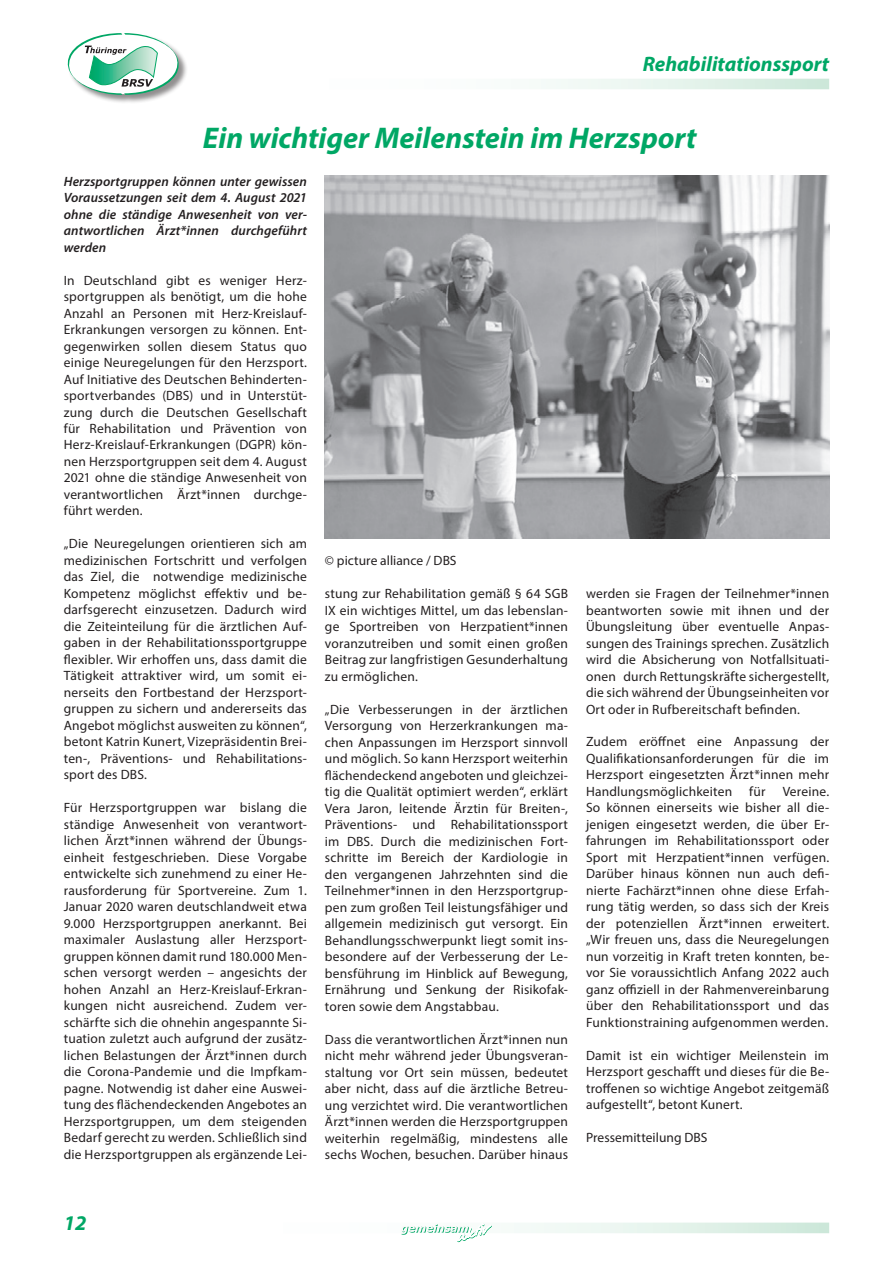
<style>
.page{position:relative;width:893px;height:1263px;background:#fff}
.page>*{position:absolute;margin:0;border:0;box-sizing:border-box;transform-origin:0 0}
.t1{font:italic 700 30px "Myriad Pro";color:#00a765}
.t2{font:italic 700 21px "Myriad Pro";color:#00a765}
.t3{font:13.5px/16.5px "Myriad Pro";letter-spacing:.015em;color:#231f20;text-align:justify}
.t4{font:italic 600 13.5px/16.5px "Myriad Pro";letter-spacing:.01em;color:#231f20;text-align:justify}
</style>
<div class="page">
<div style="left:67px;top:33px;width:121px;height:71px;background:#231f20;opacity:.5"></div>
<svg style="left:67px;top:33px;width:113px;height:62px"></svg>
<svg style="left:514px;top:1225px;width:312px;height:5px"></svg>
<div style="left:136px;top:1222px;width:693px;height:11px;border:2px solid #fff"></div>
<svg style="left:401px;top:1223px;width:91px;height:20px"></svg>
<svg style="left:541px;top:82px;width:285px;height:4px"></svg>
<div style="left:195px;top:79px;width:634px;height:10px;border:2px solid #fff"></div>
<img style="left:325px;top:175px;width:504px;height:363px">
<h2 class="t2" style="left:643px;top:50px;width:188px">Rehabilitationssport</h2>
<h1 class="t1" style="left:203px;top:119px;width:495px">Ein wichtiger Meilenstein im Herzsport</h1>
<p class="t4" style="left:64px;top:172px;width:245px">Herzsportgruppen können unter gewissen Voraussetzungen seit dem 4. August 2021 ohne die ständige Anwesenheit von ver&shy;antwortlichen Ärzt*innen durchgeführt werden</p>
<p class="t3" style="left:64px;top:271px;width:245px">In Deutschland gibt es weniger Herz&shy;sportgruppen als benötigt, um die hohe Anzahl an Personen mit Herz-Kreislauf-Erkrankungen versorgen zu können. Ent&shy;gegenwirken sollen diesem Status quo einige Neuregelungen für den Herzsport.<br>Auf Initiative des Deutschen Behinderten&shy;sportverbandes (DBS) und in Unterstüt&shy;zung durch die Deutschen Gesellschaft für Rehabilitation und Prävention von Herz-Kreislauf-Erkrankungen (DGPR) kön&shy;nen Herzsportgruppen seit dem 4. August 2021 ohne die ständige Anwesenheit von verantwortlichen Ärzt*innen durchge&shy;führt werden.</p>
<p class="t3" style="left:64px;top:535px;width:245px">„Die Neuregelungen orientieren sich am medizinischen Fortschritt und verfolgen das Ziel, die notwendige medizinische Kompetenz möglichst effektiv und be&shy;darfsgerecht einzusetzen. Dadurch wird die Zeiteinteilung für die ärztlichen Auf&shy;gaben in der Rehabilitationssportgruppe flexibler. Wir erhoffen uns, dass damit die Tätigkeit attraktiver wird, um somit ei&shy;nerseits den Fortbestand der Herzsport&shy;gruppen zu sichern und andererseits das Angebot möglichst ausweiten zu können“, betont Katrin Kunert, Vizepräsidentin Brei&shy;ten-, Präventions- und Rehabilitations&shy;sport des DBS.</p>
<p class="t3" style="left:64px;top:799px;width:245px">Für Herzsportgruppen war bislang die ständige Anwesenheit von verantwort&shy;lichen Ärzt*innen während der Übungs&shy;einheit festgeschrieben. Diese Vorgabe entwickelte sich zunehmend zu einer He&shy;rausforderung für Sportvereine. Zum 1.<br>Januar 2020 waren deutschlandweit etwa 9.000 Herzsportgruppen anerkannt. Bei maximaler Auslastung aller Herzsport&shy;gruppen können damit rund 180.000 Men&shy;schen versorgt werden – angesichts der hohen Anzahl an Herz-Kreislauf-Erkran&shy;kungen nicht ausreichend. Zudem ver&shy;schärfte sich die ohnehin angespannte Si&shy;tuation zuletzt auch aufgrund der zusätz&shy;lichen Belastungen der Ärzt*innen durch die Corona-Pandemie und die Impfkam&shy;pagne. Notwendig ist daher eine Auswei&shy;tung des flächendeckenden Angebotes an Herzsportgruppen, um dem steigenden Bedarf gerecht zu werden. Schließlich sind die Herzsportgruppen als ergänzende Lei-</p>
<p class="t3" style="left:325px;top:552px;width:133px">© picture alliance / DBS</p>
<p class="t3" style="left:325px;top:585px;width:245px">stung zur Rehabilitation gemäß § 64 SGB IX ein wichtiges Mittel, um das lebenslan&shy;ge Sportreiben von Herzpatient*innen voranzutreiben und somit einen großen Beitrag zur langfristigen Gesunderhaltung zu ermöglichen.</p>
<p class="t3" style="left:325px;top:701px;width:245px">„Die Verbesserungen in der ärztlichen Versorgung von Herzerkrankungen ma&shy;chen Anpassungen im Herzsport sinnvoll und möglich. So kann Herzsport weiterhin flächendeckend angeboten und gleichzei&shy;tig die Qualität optimiert werden“, erklärt Vera Jaron, leitende Ärztin für Breiten-, Präventions- und Rehabilitationssport im DBS. Durch die medizinischen Fort&shy;schritte im Bereich der Kardiologie in den vergangenen Jahrzehnten sind die Teilnehmer*innen in den Herzsportgrup&shy;pen zum großen Teil leistungsfähiger und allgemein medizinisch gut versorgt. Ein Behandlungsschwerpunkt liegt somit ins&shy;besondere auf der Verbesserung der Le&shy;bensführung im Hinblick auf Bewegung, Ernährung und Senkung der Risikofak&shy;toren sowie dem Angstabbau.</p>
<p class="t3" style="left:325px;top:1030px;width:245px">Dass die verantwortlichen Ärzt*innen nun nicht mehr während jeder Übungsveran&shy;staltung vor Ort sein müssen, bedeutet aber nicht, dass auf die ärztliche Betreu&shy;ung verzichtet wird. Die verantwortlichen Ärzt*innen werden die Herzsportgruppen weiterhin regelmäßig, mindestens alle sechs Wochen, besuchen. Darüber hinaus</p>
<p class="t3" style="left:586px;top:585px;width:245px">werden sie Fragen der Teilnehmer*innen beantworten sowie mit ihnen und der Übungsleitung über eventuelle Anpas&shy;sungen des Trainings sprechen. Zusätzlich wird die Absicherung von Notfallsituati&shy;onen durch Rettungskräfte sichergestellt, die sich während der Übungseinheiten vor Ort oder in Rufbereitschaft befinden.</p>
<p class="t3" style="left:586px;top:733px;width:245px">Zudem eröffnet eine Anpassung der Qualifikationsanforderungen für die im Herzsport eingesetzten Ärzt*innen mehr Handlungsmöglichkeiten</p>
<p class="t3" style="left:749px;top:783px;width:18px">für</p>
<p class="t3" style="left:586px;top:783px;width:245px;text-indent:197px">Vereine.<br>So können einerseits wie bisher all die&shy;jenigen eingesetzt werden, die über Er&shy;fahrungen im Rehabilitationssport oder Sport mit Herzpatient*innen verfügen.<br>Darüber hinaus können nun auch defi&shy;nierte Fachärzt*innen ohne diese Erfah&shy;rung tätig werden, so dass sich der Kreis der potenziellen Ärzt*innen erweitert. „Wir freuen uns, dass die Neuregelungen nun vorzeitig in Kraft treten konnten, be&shy;vor Sie voraussichtlich Anfang 2022 auch ganz offiziell in der Rahmenvereinbarung über den Rehabilitationssport und das Funktionstraining aufgenommen werden.</p>
<p class="t3" style="left:586px;top:1047px;width:245px">Damit ist ein wichtiger Meilenstein im Herzsport geschafft und dieses für die Be&shy;troffenen so wichtige Angebot zeitgemäß aufgestellt“, betont Kunert.</p>
<p class="t3" style="left:586px;top:1129px;width:123px">Pressemitteilung DBS</p>
<h2 class="t2" style="left:64px;top:1209px;width:24px">12</h2>
</div>
